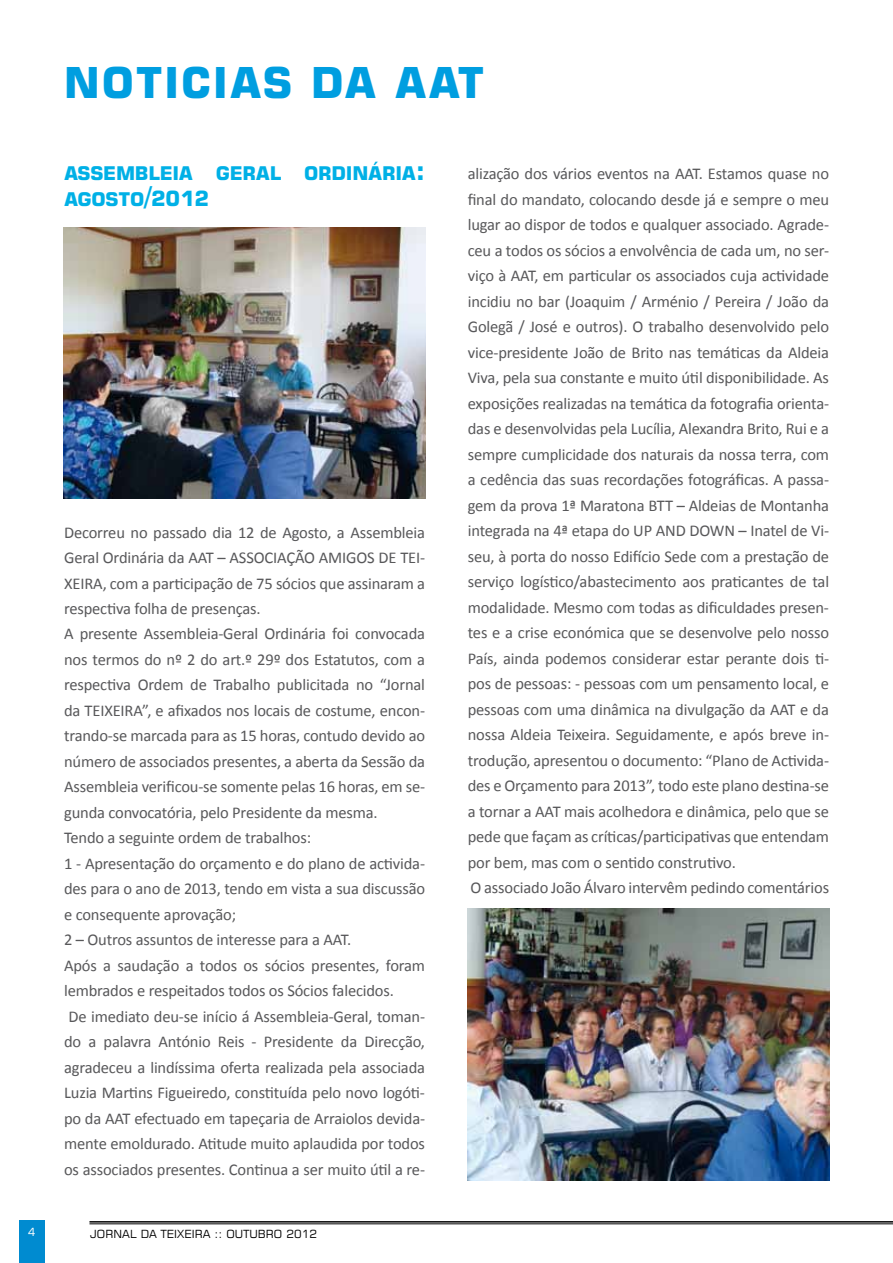
<style>
.page{position:relative;width:893px;height:1263px;background:#fff}
.page>*{position:absolute;margin:0;border:0;box-sizing:border-box;transform-origin:0 0}
.t1{font:700 42.6px "Square 721 BT";letter-spacing:.04em;color:#009ee0}
.t2{font:700 18.9px/25.5px "Square 721 BT";letter-spacing:-.015em;color:#00b0e6}
.t3{font:16.5px/25.5px "Calibri";letter-spacing:-.01em;color:#58585a}
.t4{font:11.25px "Square 721 BT";letter-spacing:.01em;color:#000}
.t5{font:11.25px "Square 721 BT";color:#fff}
.s1{font-size:27px}
.s2{font-size:21px}
.s3{font-style:inherit}
</style>
<div class="page">
<hr style="left:89px;top:1221px;width:804px;height:1px;background:#000">
<hr style="left:89px;top:1223px;width:804px;height:1px;background:#000">
<img style="left:64px;top:228px;width:361px;height:271px">
<img style="left:468px;top:909px;width:361px;height:271px">
<div style="left:19px;top:1220px;width:25px;height:43px;background:#008bd0"></div>
<h1 class="t1" style="left:64px;top:57px;width:422px">NOTICIAS DA AAT</h1>
<p class="t2" style="left:64px;top:161px;width:363px">ASSEMBLEIA GERAL ORDINÁRIA<span class="s1">:<br></span>AGOSTO<span class="s1">/</span><span class="s2">2012</span></p>
<p class="t3" style="left:64px;top:519px;width:363px">Decorreu no passado dia 12 de Agosto, a Assembleia Geral Ordinária da AAT – ASSOCIAÇÃO AMIGOS DE TEI-XEIRA, com a participação de 75 sócios que assinaram a respectiva folha de presenças.<br>A presente Assembleia-Geral Ordinária foi convocada nos termos do nº 2 do art.º 29º dos Estatutos, com a respectiva Ordem de Trabalho publicitada no “Jornal da TEIXEIRA”, e afixados nos locais de costume, encon&shy;trando-se marcada para as 15 horas, contudo devido ao número de associados presentes, a aberta da Sessão da Assembleia verificou-se somente pelas 16 horas, em se&shy;gunda convocatória, pelo Presidente da mesma.<br>Tendo a seguinte ordem de trabalhos:<br>1 - Apresentação do orçamento e do plano de activida&shy;des para o ano de 2013, tendo em vista a sua discussão e consequente aprovação;<br>2 – Outros assuntos de interesse para a AAT.<br>Após a saudação a todos os sócios presentes, foram lembrados e respeitados todos os Sócios falecidos.<br>De imediato deu-se início á Assembleia-Geral, toman&shy;do a palavra António Reis - Presidente da Direcção, agradeceu a lindíssima oferta realizada pela associada Luzia Martins Figueiredo, constituída pelo novo logóti&shy;po da AAT efectuado em tapeçaria de Arraiolos devida&shy;mente emoldurado. Atitude muito aplaudida por todos os associados presentes. Continua a ser muito útil a re-</p>
<p class="t5" style="left:28px;top:1224px;width:9px">4</p>
<p class="t4" style="left:90px;top:1226px;width:228px">JORNAL DA TEIXEIRA :: <span class="s3">OUTUBRO</span> 2012</p>
<p class="t3" style="left:468px;top:161px;width:363px">alização dos vários eventos na AAT. Estamos quase no final do mandato, colocando desde já e sempre o meu lugar ao dispor de todos e qualquer associado. Agrade&shy;ceu a todos os sócios a envolvência de cada um, no ser&shy;viço à AAT, em particular os associados cuja actividade incidiu no bar (Joaquim / Arménio / Pereira / João da Golegã / José e outros). O trabalho desenvolvido pelo vice-presidente João de Brito nas temáticas da Aldeia Viva, pela sua constante e muito útil disponibilidade. As exposições realizadas na temática da fotografia orienta&shy;das e desenvolvidas pela Lucília, Alexandra Brito, Rui e a sempre cumplicidade dos naturais da nossa terra, com a cedência das suas recordações fotográficas. A passa&shy;gem da prova 1ª Maratona BTT – Aldeias de Montanha integrada na 4ª etapa do UP AND DOWN – Inatel de Vi&shy;seu, à porta do nosso Edifício Sede com a prestação de serviço logístico/abastecimento aos praticantes de tal modalidade. Mesmo com todas as dificuldades presen&shy;tes e a crise económica que se desenvolve pelo nosso País, ainda podemos considerar estar perante dois ti&shy;pos de pessoas: - pessoas com um pensamento local, e pessoas com uma dinâmica na divulgação da AAT e da nossa Aldeia Teixeira. Seguidamente, e após breve in&shy;trodução, apresentou o documento: “Plano de Activida&shy;des e Orçamento para 2013”, todo este plano destina-se a tornar a AAT mais acolhedora e dinâmica, pelo que se pede que façam as críticas/participativas que entendam por bem, mas com o sentido construtivo.<br>O associado João Álvaro intervêm pedindo comentários</p>
</div>
